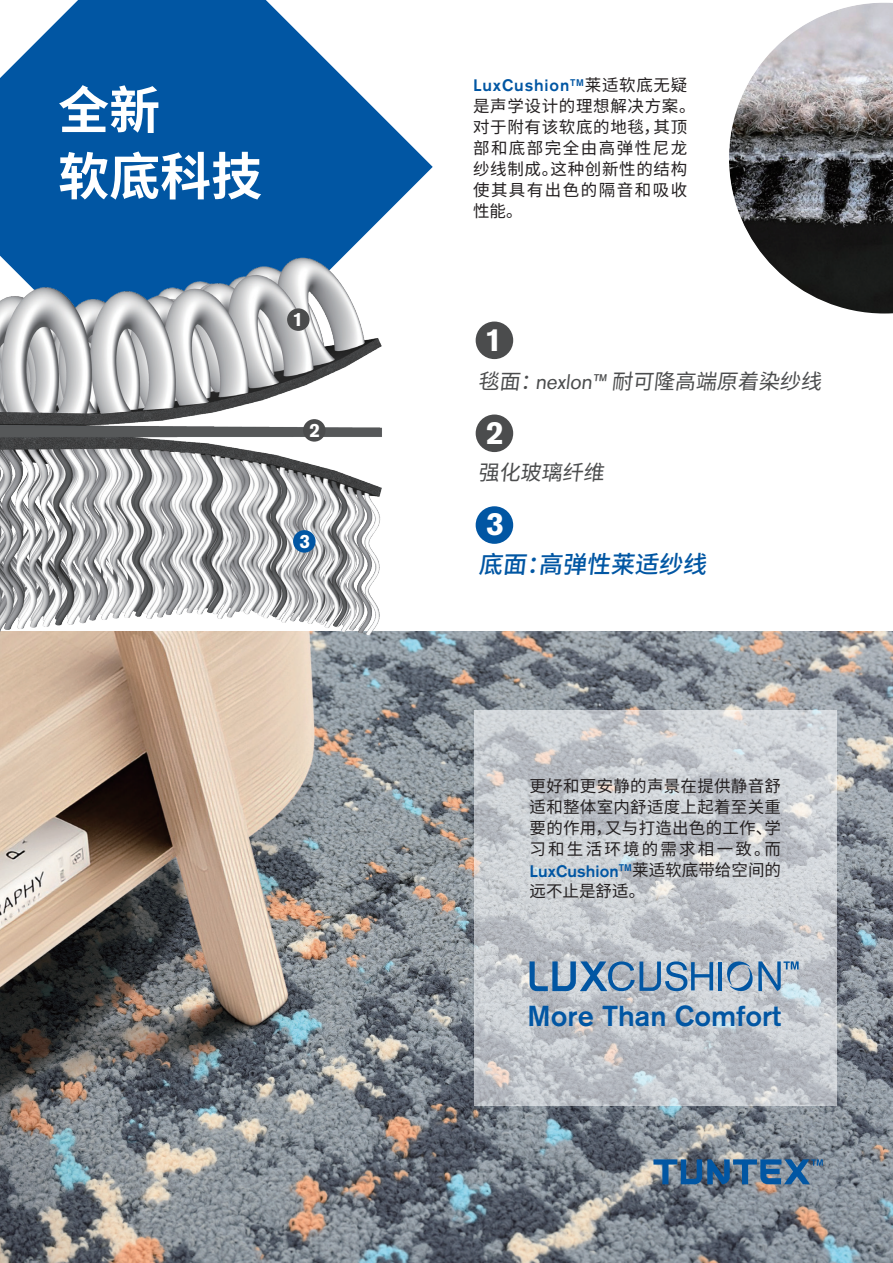
<style>
.page{position:relative;width:893px;height:1263px;background:#fff}
.page>*{position:absolute;margin:0;border:0;box-sizing:border-box;transform-origin:0 0}
.t1{font:700 51px/66.3px "Source Han Sans CN";color:#fff}
.t2{font:700 31.95px "Akzidenz Grotesk BQ";color:#fff}
.t3{font:500 28.65px "Akzidenz Grotesk BQ";color:#0156a3}
.t4{font:500 24px "Source Han Sans CN";color:#0156a3}
.t5{font:21px "Source Han Sans CN";color:#4b4c4d}
.t6{font:700 19.05px "Akzidenz Grotesk BQ";color:#fff}
.t7{font:16.5px/21px "Source Han Sans CN";letter-spacing:.04em;color:#231f20;text-align:justify}
.t8{font:500 16.5px "Akzidenz Grotesk BQ";letter-spacing:.005em;color:#0156a3}
.t9{font:500 16.5px "Akzidenz Grotesk BQ";letter-spacing:.05em;color:#0156a3}
.s1{font-family:"Source Han Sans CN";font-weight:400;color:#231f20}
.s2{font-family:"Akzidenz Grotesk BQ"}
</style>
<div class="page">
<svg style="left:0;top:0;width:433px;height:201px;fill:#0156a3"></svg>
<img style="left:0;top:631px;width:892px;height:631px">
<svg style="left:653px;top:1159px;width:170px;height:25px;background:#487198"></svg>
<svg style="left:474px;top:711px;width:363px;height:395px;background:#c5c8cd"></svg>
<hr style="left:718px;top:962px;width:4px;height:28px;background:#0156a3">
<svg style="left:725px;top:960px;width:74px;height:33px;background:#97b0c6"></svg>
<svg style="left:530px;top:961px;width:183px;height:30px;background:#7d9ebc"></svg>
<div style="left:476px;top:322px;width:37px;height:37px;background:#4b4c4d;border-radius:50%"></div>
<div style="left:476px;top:414px;width:37px;height:38px;background:#4b4c4d;border-radius:50%"></div>
<div style="left:476px;top:506px;width:37px;height:38px;background:#0156a3;border-radius:50%"></div>
<img style="left:0;top:201px;width:426px;height:538px">
<div style="left:287px;top:308px;width:23px;height:23px;background:#4b4c4d;border-radius:50%"></div>
<div style="left:303px;top:419px;width:23px;height:23px;background:#4b4c4d;border-radius:50%"></div>
<div style="left:293px;top:530px;width:23px;height:23px;background:#0156a3;border-radius:50%"></div>
<img style="left:729px;top:3px;width:164px;height:310px">
<h1 class="t1" style="left:58px;top:78px;width:206px">全新<br>软底科技</h1>
<p class="t6" style="left:292px;top:308px;width:12px">1</p>
<p class="t6" style="left:309px;top:419px;width:12px">2</p>
<p class="t6" style="left:299px;top:530px;width:12px">3</p>
<p class="t9" style="left:473px;top:75px;width:216px">LuxCushion<sup>TM</sup><span class="s1">莱适软底无疑</span></p>
<p class="t7" style="left:473px;top:96px;width:224px;text-align:left">是声学设计的理想解决方案。对于附有该软底的地毯，其顶部和底部完全由高弹性尼龙纱线制成。这种创新性的结构使其具有出色的隔音和吸收性能。</p>
<h2 class="t2" style="left:484px;top:322px;width:19px">1</h2>
<p class="t5" style="left:478px;top:370px;width:352px">毯面：<span class="s2">n exlo n ™</span> 耐可隆高端原着染纱线</p>
<h2 class="t2" style="left:486px;top:414px;width:19px">2</h2>
<p class="t5" style="left:478px;top:461px;width:134px">强化玻璃纤维</p>
<h2 class="t2" style="left:486px;top:506px;width:19px">3</h2>
<h3 class="t4" style="left:478px;top:551px;width:237px">底面：高弹性莱适纱线</h3>
<p class="t7" style="left:530px;top:776px;width:253px">更好和更安静的声景在提供静音舒适和整体室内舒适度上起着至关重要的作用，又与打造出色的工作、学习和生活环境的需求相一致。而</p>
<p class="t8" style="left:530px;top:860px;width:253px">LuxCushion<sup>TM</sup><span class="s1">莱适软底带给空间的</span></p>
<p class="t7" style="left:530px;top:881px;width:117px">远不止是舒适。</p>
<h3 class="t3" style="left:528px;top:999px;width:255px">More Than Comfort</h3>
</div>
